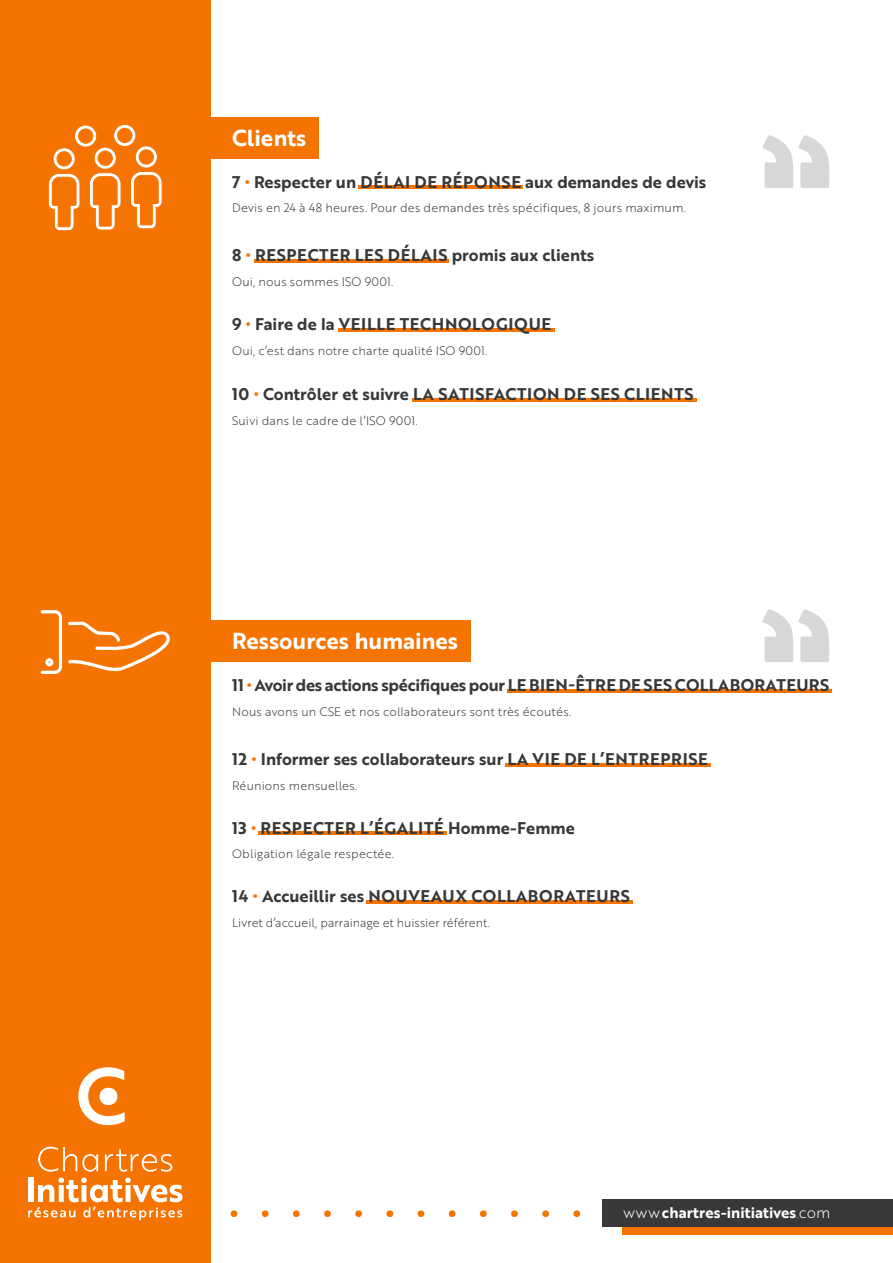
<style>
.page{position:relative;width:893px;height:1263px;background:#fff}
.page>*{position:absolute;margin:0;border:0;box-sizing:border-box;transform-origin:0 0}
.t1{font:22.5px "Brother 1816 Bold";color:#fff}
.t2{font:16.5px "Brother 1816 Bold";letter-spacing:.04em;color:#383838}
.t3{font:16.5px "Brother 1816 Bold";color:#383838}
.t4{font:16.5px "Brother 1816 Bold";letter-spacing:-.005em;color:#383838}
.t5{font:15px "Brother 1816 Bold";letter-spacing:.01em;color:#fff}
.t6{font:12px "Brother 1816 Light";letter-spacing:.01em;color:#383838}
.s1{color:#f57300}
.s2{font-family:"Brother 1816 Light"}
.s3{font-family:"Brother 1816 Light";color:#f57300}
</style>
<div class="page">
<div style="left:0;top:0;width:210px;height:1263px;background:#f57300"></div>
<div style="left:231px;top:1210px;width:6px;height:7px;background:#f57300;border-radius:50%"></div>
<div style="left:262px;top:1210px;width:7px;height:7px;background:#f57300;border-radius:50%"></div>
<div style="left:293px;top:1210px;width:7px;height:7px;background:#f57300;border-radius:50%"></div>
<div style="left:324px;top:1210px;width:7px;height:7px;background:#f57300;border-radius:50%"></div>
<div style="left:355px;top:1210px;width:7px;height:7px;background:#f57300;border-radius:50%"></div>
<div style="left:386px;top:1210px;width:7px;height:7px;background:#f57300;border-radius:50%"></div>
<div style="left:418px;top:1210px;width:6px;height:7px;background:#f57300;border-radius:50%"></div>
<div style="left:449px;top:1210px;width:6px;height:7px;background:#f57300;border-radius:50%"></div>
<div style="left:480px;top:1210px;width:7px;height:7px;background:#f57300;border-radius:50%"></div>
<div style="left:511px;top:1210px;width:7px;height:7px;background:#f57300;border-radius:50%"></div>
<div style="left:542px;top:1210px;width:7px;height:7px;background:#f57300;border-radius:50%"></div>
<div style="left:573px;top:1210px;width:7px;height:7px;background:#f57300;border-radius:50%"></div>
<div style="left:623px;top:1207px;width:270px;height:28px;background:#f57300"></div>
<div style="left:603px;top:1199px;width:290px;height:28px;background:#383838"></div>
<svg style="left:78px;top:1067px;width:47px;height:58px"></svg>
<div style="left:100px;top:1088px;width:17px;height:17px;background:#fff;border-radius:50%"></div>
<svg style="left:28px;top:1147px;width:155px;height:73px"></svg>
<svg style="left:762px;top:135px;width:67px;height:53px"></svg>
<div style="left:168px;top:117px;width:151px;height:42px;background:#f57300"></div>
<svg style="left:48px;top:124px;width:115px;height:107px"></svg>
<hr style="left:0;top:0;width:1px;height:406px;background:#bababa">
<hr style="left:359px;top:185px;width:164px;height:4px;background:#f57300">
<hr style="left:254px;top:259px;width:195px;height:4px;background:#f57300">
<hr style="left:338px;top:328px;width:216px;height:4px;background:#f57300">
<hr style="left:412px;top:398px;width:285px;height:4px;background:#f57300">
<svg style="left:762px;top:609px;width:67px;height:53px"></svg>
<div style="left:168px;top:620px;width:303px;height:42px;background:#f57300"></div>
<hr style="left:507px;top:689px;width:324px;height:4px;background:#f57300">
<hr style="left:506px;top:763px;width:205px;height:4px;background:#f57300">
<hr style="left:258px;top:831px;width:189px;height:4px;background:#f57300">
<hr style="left:366px;top:900px;width:266px;height:4px;background:#f57300">
<svg style="left:40px;top:610px;width:130px;height:64px"></svg>
<h1 class="t1" style="left:232px;top:121px;width:76px">Clients</h1>
<p class="t3" style="left:232px;top:169px;width:476px">7 <span class="s1">•</span> Respecter un DÉLAI DE RÉPONSE aux demandes de devis</p>
<p class="t6" style="left:232px;top:199px;width:455px">Devis en 24 à 48 heures. Pour des demandes très spécifiques, 8 jours maximum.</p>
<p class="t2" style="left:232px;top:243px;width:364px">8 <span class="s1">•</span> RESPECTER LES DÉLAIS promis aux clients</p>
<p class="t6" style="left:232px;top:273px;width:163px">Oui, nous sommes ISO 9001.</p>
<p class="t2" style="left:232px;top:311px;width:321px">9 <span class="s1">•</span> Faire de la VEILLE TECHNOLOGIQUE</p>
<p class="t6" style="left:232px;top:341px;width:257px">Oui, c’est dans notre charte qualité ISO 9001.</p>
<p class="t2" style="left:232px;top:382px;width:463px">10 <span class="s1">•</span> Contrôler et suivre LA SATISFACTION DE SES CLIENTS</p>
<p class="t6" style="left:232px;top:412px;width:187px">Suivi dans le cadre de l’ISO 9001.</p>
<p class="t1" style="left:232px;top:624px;width:227px">Ressources humaines</p>
<p class="t4" style="left:232px;top:672px;width:599px">11 <span class="s1">•</span> Avoir des actions spécifiques pour LE BIEN-ÊTRE DE SES COLLABORATEURS</p>
<p class="t6" style="left:232px;top:703px;width:341px">Nous avons un CSE et nos collaborateurs sont très écoutés.</p>
<p class="t3" style="left:232px;top:747px;width:477px">12 <span class="s1">•</span> Informer ses collaborateurs sur LA VIE DE L’ENTREPRISE</p>
<p class="t6" style="left:232px;top:777px;width:127px">Réunions mensuelles.</p>
<p class="t2" style="left:232px;top:815px;width:344px">13 <span class="s1">•</span> RESPECTER L’ÉGALITÉ Homme-Femme</p>
<p class="t6" style="left:232px;top:845px;width:163px">Obligation légale respectée.</p>
<p class="t2" style="left:232px;top:883px;width:399px">14 <span class="s1">•</span> Accueillir ses NOUVEAUX COLLABORATEURS</p>
<p class="t6" style="left:232px;top:913px;width:259px">Livret d’accueil, parrainage et huissier référent.</p>
<p class="t5" style="left:623px;top:1201px;width:208px"><span class="s2">www</span><span class="s3">.</span>chartres-initiatives<span class="s3">.</span><span class="s2">com</span></p>
</div>
